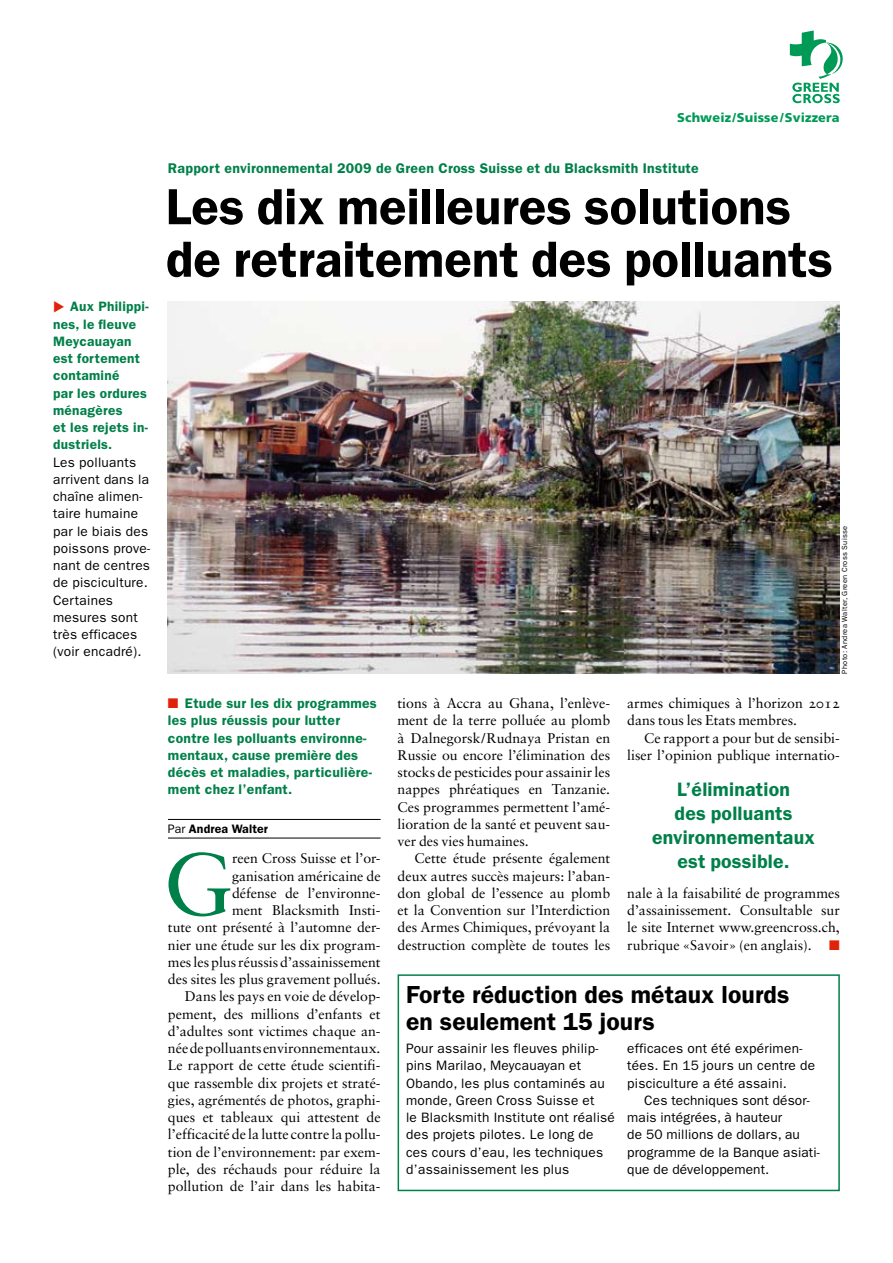
<style>
.page{position:relative;width:893px;height:1263px;background:#fff}
.page>*{position:absolute;margin:0;border:0;box-sizing:border-box;transform-origin:0 0}
.t1{font:88.2px "Sabon";color:#008049}
.t2{font:600 51px/52.5px "ITC Franklin Gothic Std";color:#000}
.t3{font:600 24.75px/27px "ITC Franklin Gothic Std";letter-spacing:.005em;color:#000}
.t4{font:600 19.5px/24px "ITC Franklin Gothic Std";letter-spacing:.01em;color:#008049;text-align:center}
.t5{font:14.1px/17.2px "Sabon";color:#000;text-align:justify}
.t6{font:600 14.1px "ITC Franklin Gothic Std";letter-spacing:.02em;color:#008049}
.t7{font:600 13.95px/17.2px "ITC Franklin Gothic Std";letter-spacing:.02em;color:#008049}
.t8{font:13.65px/17.2px "ITC Franklin Gothic Std";letter-spacing:.02em;color:#000}
.t9{font:600 13.65px/17.2px "ITC Franklin Gothic Std";letter-spacing:.02em;color:#008049}
.t10{font:900 12.75px "Frutiger";letter-spacing:.01em;color:#009a57}
.t11{font:600 12.3px "ITC Franklin Gothic Std";letter-spacing:.01em;color:#000}
.t12{font:7.5px "ITC Franklin Gothic Std";letter-spacing:.04em;color:#000}
.s1{color:#e02308}
.s2{font-weight:400}
.s3{font-family:"Sabon Roman SC"}
</style>
<div class="page">
<div style="left:398px;top:974px;width:442px;height:217px;border:2px solid #008049"></div>
<hr style="left:168px;top:819px;width:213px;height:1px;background:#000">
<hr style="left:168px;top:838px;width:213px;height:1px;background:#000">
<img style="left:168px;top:301px;width:672px;height:373px">
<svg style="left:790px;top:30px;width:53px;height:73px"></svg>
<p class="t9" style="left:53px;top:298px;width:97px;text-indent:17px">Aux Philippi&shy;nes, le fleuve<br>Meycauayan est fortement contaminé<br>par les ordures ménagères<br>et les rejets in&shy;dustriels.</p>
<p class="t8" style="left:53px;top:453px;width:98px">Les polluants arrivent dans la chaîne alimen&shy;taire humaine par le biais des poissons prove&shy;nant de centres de pisciculture.<br>Certaines mesures sont très efficaces (voir encadré).</p>
<p class="t10" style="left:677px;top:109px;width:164px">Schweiz/Suisse/Svizzera</p>
<p class="t6" style="left:168px;top:160px;width:532px">Rapport environnemental 2009 de Green Cross Suisse et du Blacksmith Institute</p>
<h2 class="t2" style="left:166px;top:181px;width:669px">Les dix meilleures solutions de retraitement des polluants</h2>
<p class="t12" style="left:840px;top:674px;width:149px;rotate:-90deg">Photo: Andrea Walter, Green Cross Suisse</p>
<p class="t7" style="left:168px;top:695px;width:210px"><span class="s1">■</span> Etude sur les dix programmes les plus réussis pour lutter contre les polluants environne&shy;mentaux, cause première des décès et maladies, particulière&shy;ment chez l’enfant.</p>
<p class="t11" style="left:168px;top:821px;width:102px"><span class="s2">Par</span> Andrea Walter</p>
<h1 class="t1" style="left:163px;top:832px;width:70px">G</h1>
<p class="t5" style="left:168px;top:850px;width:214px;text-align:right">reen Cross Suisse et l’or&shy;ganisation américaine de<br>défense de l’environne-<br>ment Blacksmith Insti-<br>tute ont présenté à l’automne der&shy;nier une étude sur les dix program&shy;mes les plus réussis d’assainissement des sites les plus gravement pollués.<br>Dans les pays en voie de dévelop&shy;pement, des millions d’enfants et d’adultes sont victimes chaque an&shy;née de polluants environnementaux.<br>Le rapport de cette étude scientifi&shy;que rassemble dix projets et straté&shy;gies, agrémentés de photos, graphi&shy;ques et tableaux qui attestent de l’efficacité de la lutte contre la pollu&shy;tion de l’environnement: par exem&shy;ple, des réchauds pour réduire la pollution de l’air dans les habita-</p>
<p class="t5" style="left:398px;top:694px;width:214px">tions à Accra au Ghana, l’enlève&shy;ment de la terre polluée au plomb à Dalnegorsk/Rudnaya Pristan en Russie ou encore l’élimination des stocks de pesticides pour assainir les nappes phréatiques en Tanzanie.<br>Ces programmes permettent l’amé&shy;lioration de la santé et peuvent sau&shy;ver des vies humaines.</p>
<p class="t5" style="left:398px;top:850px;width:214px;text-indent:17px">Cette étude présente également deux autres succès majeurs: l’aban&shy;don global de l’essence au plomb et la Convention sur l’Interdiction des Armes Chimiques, prévoyant la destruction complète de toutes les</p>
<p class="t5" style="left:627px;top:694px;width:214px">armes chimiques à l’horizon <span class="s3">2012 </span>dans tous les Etats membres.</p>
<p class="t5" style="left:627px;top:729px;width:214px;text-align:right">Ce rapport a pour but de sensibi&shy;liser l’opinion publique internatio-</p>
<h3 class="t4" style="left:652px;top:777px;width:164px">L’élimination<br>des polluants environnementaux est possible.</h3>
<p class="t5" style="left:627px;top:884px;width:214px">nale à la faisabilité de programmes d’assainissement. Consultable sur le site Internet www.greencross.ch, rubrique «Savoir» (en anglais). <span class="s1">■</span></p>
<h3 class="t3" style="left:406px;top:981px;width:385px">Forte réduction des métaux lourds en seulement 15 jours</h3>
<p class="t8" style="left:406px;top:1040px;width:210px">Pour assainir les fleuves philip&shy;pins Marilao, Meycauayan et<br>Obando, les plus contaminés au monde, Green Cross Suisse et<br>le Blacksmith Institute ont réalisé des projets pilotes. Le long de ces cours d’eau, les techniques d’assainissement les plus</p>
<p class="t8" style="left:627px;top:1040px;width:190px">efficaces ont été expérimen&shy;tées. En 15 jours un centre de pisciculture a été assaini.</p>
<p class="t8" style="left:627px;top:1092px;width:194px;text-indent:17px">Ces techniques sont désor&shy;mais intégrées, à hauteur<br>de 50 millions de dollars, au programme de la Banque asiati&shy;que de développement.</p>
</div>
